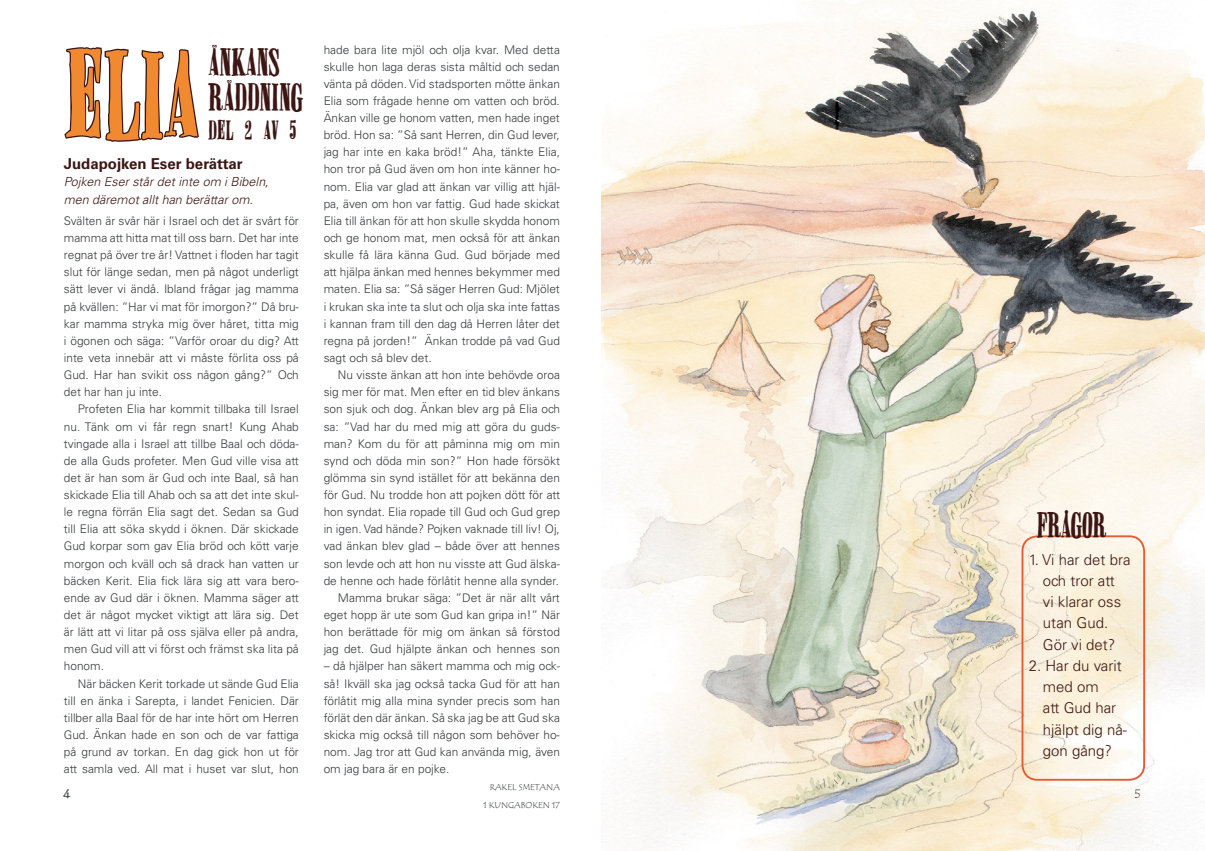
<style>
.page{position:relative;width:1205px;height:851px;background:#fff}
.page>*{position:absolute;margin:0;border:0;box-sizing:border-box;transform-origin:0 0}
.t1{font:102.5px "Miserable";color:#f18931}
.t2{font:32.5px/35px "Miserable";color:#3c1613}
.t3{font:30px "Miserable";color:#3c1613}
.t4{font:22.5px "Miserable";color:#3c1613}
.t5{font:300 15px/21.2px "Univers LT Std";color:#3c1613;text-align:center}
.t6{font:700 15px "Univers LT Std";color:#3c1613}
.t7{font:italic 300 12.5px/17.1px "Univers LT Std";color:#3c1613}
.t8{font:12.5px "Tempus Sans ITC";color:#37393b}
.t9{font:300 11.88px/17.1px "Univers LT Std";color:#37393b;text-align:justify}
.t10{font:8.75px/17.1px "Tempus Sans ITC";color:#37393b;text-align:right}
</style>
<div class="page">
<svg style="left:212px;top:44px;width:5px;height:4px"></svg>
<svg style="left:227px;top:80px;width:5px;height:3px"></svg>
<img style="left:602px;top:0;width:603px;height:850px">
<svg style="left:64px;top:47px;width:135px;height:95px"></svg>
<div style="left:1021px;top:535px;width:124px;height:245px;border:2px solid #e95a32;border-radius:15px"></div>
<h1 class="t1" style="left:64px;top:44px;width:135px">ELIA</h1>
<h2 class="t2" style="left:208px;top:44px;width:96px">ANKANS<br>RADDNING</h2>
<h3 class="t4" style="left:208px;top:118px;width:90px">DEL 2 AV 5</h3>
<p class="t6" style="left:64px;top:155px;width:180px">Judapojken Eser berättar</p>
<p class="t7" style="left:64px;top:173px;width:206px">Pojken Eser står det inte om i Bibeln, men däremot allt han berättar om.</p>
<p class="t9" style="left:64px;top:212px;width:237px">Svälten är svår här i Israel och det är svårt för mamma att hitta mat till oss barn. Det har inte regnat på över tre år! Vattnet i floden har tagit slut för länge sedan, men på något underligt sätt lever vi ändå. Ibland frågar jag mamma på kvällen: ”Har vi mat för imorgon?” Då bru&shy;kar mamma stryka mig över håret, titta mig i ögonen och säga: ”Varför oroar du dig? Att inte veta innebär att vi måste förlita oss på Gud. Har han svikit oss någon gång?” Och det har han ju inte.</p>
<p class="t9" style="left:64px;top:400px;width:237px;text-indent:14px">Profeten Elia har kommit tillbaka till Israel nu. Tänk om vi får regn snart! Kung Ahab tvingade alla i Israel att tillbe Baal och döda&shy;de alla Guds profeter. Men Gud ville visa att det är han som är Gud och inte Baal, så han skickade Elia till Ahab och sa att det inte skul&shy;le regna förrän Elia sagt det. Sedan sa Gud till Elia att söka skydd i öknen. Där skickade Gud korpar som gav Elia bröd och kött varje morgon och kväll och så drack han vatten ur bäcken Kerit. Elia fick lära sig att vara bero&shy;ende av Gud där i öknen. Mamma säger att det är något mycket viktigt att lära sig. Det är lätt att vi litar på oss själva eller på andra, men Gud vill att vi först och främst ska lita på honom.</p>
<p class="t9" style="left:64px;top:674px;width:237px;text-indent:14px">När bäcken Kerit torkade ut sände Gud Elia till en änka i Sarepta, i landet Fenicien. Där tillber alla Baal för de har inte hört om Herren Gud. Änkan hade en son och de var fattiga på grund av torkan. En dag gick hon ut för att samla ved. All mat i huset var slut, hon</p>
<p class="t8" style="left:63px;top:785px;width:9px">4</p>
<p class="t9" style="left:324px;top:41px;width:238px">hade bara lite mjöl och olja kvar. Med detta skulle hon laga deras sista måltid och sedan vänta på döden. Vid stadsporten mötte änkan Elia som frågade henne om vatten och bröd.<br>Änkan ville ge honom vatten, men hade inget bröd. Hon sa: ”Så sant Herren, din Gud lever, jag har inte en kaka bröd!” Aha, tänkte Elia, hon tror på Gud även om hon inte känner ho&shy;nom. Elia var glad att änkan var villig att hjäl&shy;pa, även om hon var fattig. Gud hade skickat Elia till änkan för att hon skulle skydda honom och ge honom mat, men också för att änkan skulle få lära känna Gud. Gud började med att hjälpa änkan med hennes bekymmer med maten. Elia sa: ”Så säger Herren Gud: Mjölet i krukan ska inte ta slut och olja ska inte fattas i kannan fram till den dag då Herren låter det regna på jorden!” Änkan trodde på vad Gud sagt och så blev det.</p>
<p class="t9" style="left:324px;top:366px;width:238px;text-align:right">Nu visste änkan att hon inte behövde oroa sig mer för mat. Men efter en tid blev änkans son sjuk och dog. Änkan blev arg på Elia och sa: ”Vad har du med mig att göra du guds&shy;man? Kom du för att påminna mig om min synd och döda min son?” Hon hade försökt glömma sin synd istället för att bekänna den för Gud. Nu trodde hon att pojken dött för att hon syndat. Elia ropade till Gud och Gud grep in igen. Vad hände? Pojken vaknade till liv! Oj, vad änkan blev glad – både över att hennes son levde och att hon nu visste att Gud älska&shy;de henne och hade förlåtit henne alla synder.<br>Mamma brukar säga: ”Det är när allt vårt eget hopp är ute som Gud kan gripa in!” När hon berättade för mig om änkan så förstod jag det. Gud hjälpte änkan och hennes son</p>
<p class="t9" style="left:324px;top:657px;width:238px">– då hjälper han säkert mamma och mig ock&shy;så! Ikväll ska jag också tacka Gud för att han förlåtit mig alla mina synder precis som han förlät den där änkan. Så ska jag be att Gud ska skicka mig också till någon som behöver ho&shy;nom. Jag tror att Gud kan använda mig, även om jag bara är en pojke.</p>
<p class="t10" style="left:483px;top:779px;width:78px">RAKEL SMETANA<br>1 KUNGABOKEN 17</p>
<h3 class="t3" style="left:1036px;top:509px;width:71px">FRÅGOR</h3>
<p class="t5" style="left:1028px;top:548px;width:103px">1. Vi har det bra och tror att<br>vi klarar oss utan Gud.<br>Gör vi det?</p>
<p class="t5" style="left:1043px;top:655px;width:86px;text-align:left;text-indent:-14px">2. Har du varit med om<br>att Gud har hjälpt dig nå&shy;gon gång?</p>
<p class="t8" style="left:1134px;top:785px;width:8px">5</p>
</div>
